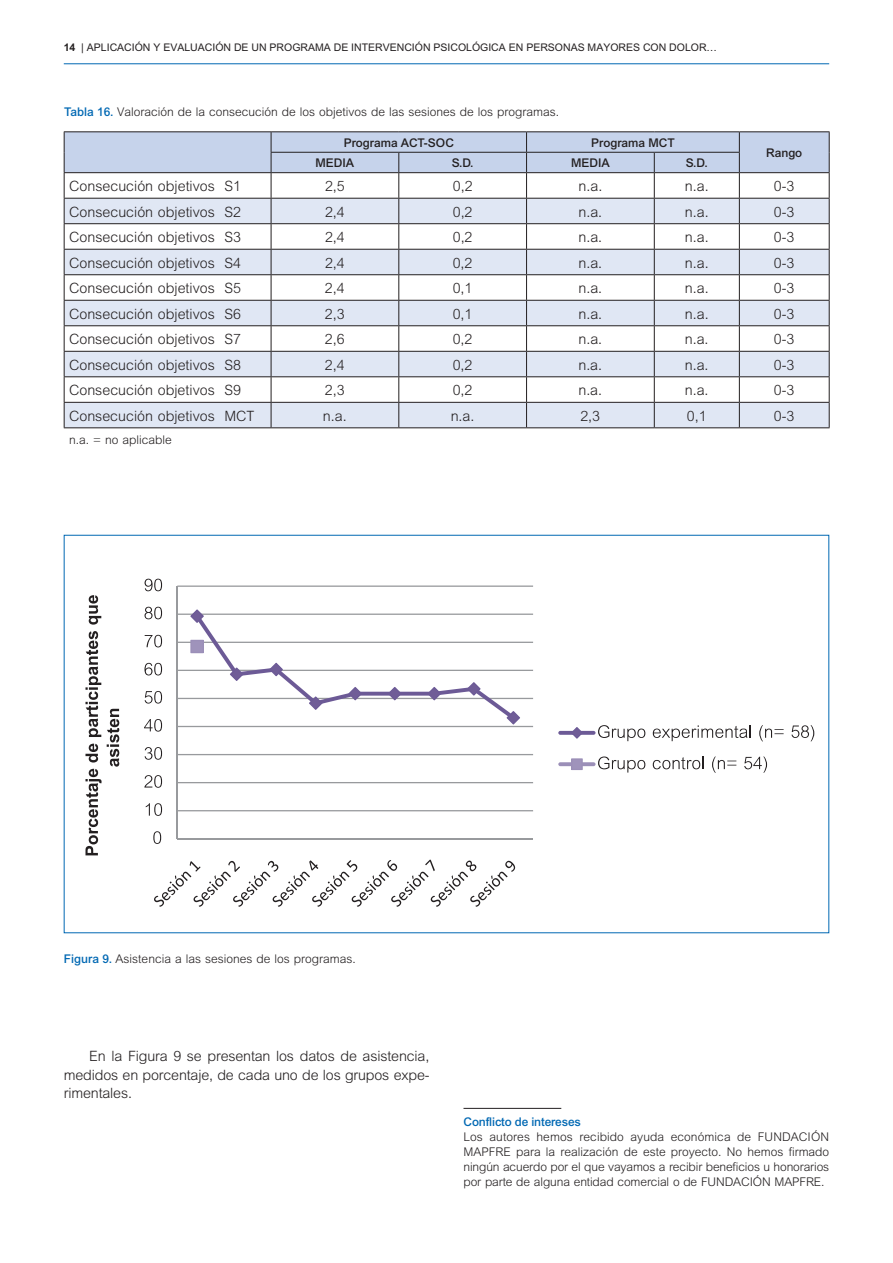
<style>
.page{position:relative;width:893px;height:1263px;background:#fff}
.page>*{position:absolute;margin:0;border:0;box-sizing:border-box;transform-origin:0 0}
.t1{font:300 14.25px/18.6px "M Arial";color:#231f20;text-align:justify}
.t2{font:300 12px/15px "M Arial";color:#231f20}
.t3{font:500 12px "Arial";color:#231f20}
.t4{font:500 12px "Arial";letter-spacing:-.01em;color:#0168b3}
.t5{font:10.5px "M Arial";color:#231f20}
.s1{font-weight:700}
.s2{font-family:"Arial";font-weight:500;color:#0168b3}
</style>
<div class="page">
<hr style="left:64px;top:63px;width:765px;height:1px;background:#0168b3">
<hr style="left:64px;top:131px;width:207px;height:1px;background:#231f20">
<hr style="left:271px;top:131px;width:128px;height:1px;background:#231f20">
<hr style="left:399px;top:131px;width:128px;height:1px;background:#231f20">
<hr style="left:527px;top:131px;width:127px;height:1px;background:#231f20">
<hr style="left:654px;top:131px;width:85px;height:1px;background:#231f20">
<hr style="left:739px;top:131px;width:91px;height:1px;background:#231f20">
<svg style="left:64px;top:132px;width:766px;height:295px"></svg>
<hr style="left:64px;top:427px;width:207px;height:1px;background:#231f20">
<hr style="left:271px;top:427px;width:128px;height:1px;background:#231f20">
<hr style="left:399px;top:427px;width:128px;height:1px;background:#231f20">
<hr style="left:527px;top:427px;width:127px;height:1px;background:#231f20">
<hr style="left:654px;top:427px;width:85px;height:1px;background:#231f20">
<hr style="left:739px;top:427px;width:91px;height:1px;background:#231f20">
<hr style="left:177px;top:585px;width:356px;height:2px;background:#989a9d">
<hr style="left:177px;top:613px;width:356px;height:2px;background:#989a9d">
<hr style="left:177px;top:642px;width:356px;height:1px;background:#989a9d">
<hr style="left:177px;top:670px;width:356px;height:1px;background:#989a9d">
<hr style="left:177px;top:698px;width:356px;height:1px;background:#989a9d">
<hr style="left:177px;top:726px;width:356px;height:1px;background:#989a9d">
<hr style="left:177px;top:754px;width:356px;height:1px;background:#989a9d">
<hr style="left:177px;top:782px;width:356px;height:1px;background:#989a9d">
<hr style="left:177px;top:810px;width:356px;height:1px;background:#989a9d">
<hr style="left:177px;top:586px;width:1px;height:253px;background:#989a9d">
<hr style="left:177px;top:838px;width:356px;height:1px;background:#989a9d">
<svg style="left:190px;top:609px;width:330px;height:115px"></svg>
<svg style="left:153px;top:831px;width:8px;height:13px"></svg>
<svg style="left:146px;top:803px;width:16px;height:13px"></svg>
<svg style="left:144px;top:775px;width:18px;height:13px"></svg>
<svg style="left:145px;top:747px;width:17px;height:13px"></svg>
<svg style="left:144px;top:719px;width:18px;height:13px"></svg>
<svg style="left:145px;top:691px;width:17px;height:12px"></svg>
<svg style="left:144px;top:663px;width:18px;height:12px"></svg>
<svg style="left:145px;top:635px;width:17px;height:12px"></svg>
<svg style="left:145px;top:607px;width:17px;height:12px"></svg>
<svg style="left:145px;top:579px;width:17px;height:12px"></svg>
<svg style="left:154px;top:859px;width:361px;height:48px"></svg>
<svg style="left:89px;top:595px;width:12px;height:30px"></svg>
<svg style="left:85px;top:631px;width:34px;height:224px"></svg>
<svg style="left:558px;top:731px;width:37px;height:4px"></svg>
<svg style="left:571px;top:727px;width:12px;height:12px"></svg>
<svg style="left:598px;top:725px;width:47px;height:16px"></svg>
<svg style="left:653px;top:725px;width:98px;height:16px"></svg>
<svg style="left:759px;top:725px;width:25px;height:16px"></svg>
<svg style="left:791px;top:725px;width:23px;height:16px"></svg>
<svg style="left:558px;top:762px;width:37px;height:4px"></svg>
<svg style="left:571px;top:758px;width:12px;height:12px"></svg>
<svg style="left:598px;top:756px;width:47px;height:16px"></svg>
<svg style="left:653px;top:757px;width:50px;height:12px"></svg>
<svg style="left:712px;top:756px;width:24px;height:17px"></svg>
<svg style="left:744px;top:756px;width:23px;height:17px"></svg>
<hr style="left:463px;top:1108px;width:98px;height:1px;background:#231f20">
<p class="t5" style="left:64px;top:41px;width:655px"><span class="s1">14</span> | APLICACIÓN Y EVALUACIÓN DE UN PROGRAMA DE INTERVENCIÓN PSICOLÓGICA EN PERSONAS MAYORES CON DOLOR…</p>
<p class="t2" style="left:64px;top:104px;width:496px"><span class="s2">Tabla 16.</span> Valoración de la consecución de los objetivos de las sesiones de los programas.</p>
<p class="t3" style="left:344px;top:135px;width:112px">Programa ACT-SOC</p>
<p class="t3" style="left:591px;top:135px;width:85px">Programa MCT</p>
<p class="t3" style="left:316px;top:156px;width:40px">Media</p>
<p class="t3" style="left:452px;top:156px;width:23px">S.D.</p>
<p class="t3" style="left:571px;top:156px;width:40px">Media</p>
<p class="t3" style="left:686px;top:156px;width:23px">S.D.</p>
<p class="t3" style="left:766px;top:146px;width:38px">Rango</p>
<p class="t1" style="left:69px;top:177px;width:173px">Consecución objetivos S1</p>
<p class="t1" style="left:325px;top:177px;width:21px">2,5</p>
<p class="t1" style="left:453px;top:177px;width:21px">0,2</p>
<p class="t1" style="left:578px;top:177px;width:25px">n.a.</p>
<p class="t1" style="left:685px;top:177px;width:25px">n.a.</p>
<p class="t1" style="left:774px;top:177px;width:22px">0-3</p>
<p class="t1" style="left:69px;top:202px;width:173px">Consecución objetivos S2</p>
<p class="t1" style="left:325px;top:202px;width:21px">2,4</p>
<p class="t1" style="left:453px;top:202px;width:21px">0,2</p>
<p class="t1" style="left:578px;top:202px;width:25px">n.a.</p>
<p class="t1" style="left:685px;top:202px;width:25px">n.a.</p>
<p class="t1" style="left:774px;top:202px;width:22px">0-3</p>
<p class="t1" style="left:69px;top:228px;width:173px">Consecución objetivos S3</p>
<p class="t1" style="left:325px;top:228px;width:21px">2,4</p>
<p class="t1" style="left:453px;top:228px;width:21px">0,2</p>
<p class="t1" style="left:578px;top:228px;width:25px">n.a.</p>
<p class="t1" style="left:685px;top:228px;width:25px">n.a.</p>
<p class="t1" style="left:774px;top:228px;width:22px">0-3</p>
<p class="t1" style="left:69px;top:253px;width:173px">Consecución objetivos S4</p>
<p class="t1" style="left:325px;top:253px;width:21px">2,4</p>
<p class="t1" style="left:453px;top:253px;width:21px">0,2</p>
<p class="t1" style="left:578px;top:253px;width:25px">n.a.</p>
<p class="t1" style="left:685px;top:253px;width:25px">n.a.</p>
<p class="t1" style="left:774px;top:253px;width:22px">0-3</p>
<p class="t1" style="left:69px;top:279px;width:173px">Consecución objetivos S5</p>
<p class="t1" style="left:325px;top:279px;width:21px">2,4</p>
<p class="t1" style="left:453px;top:279px;width:21px">0,1</p>
<p class="t1" style="left:578px;top:279px;width:25px">n.a.</p>
<p class="t1" style="left:685px;top:279px;width:25px">n.a.</p>
<p class="t1" style="left:774px;top:279px;width:22px">0-3</p>
<p class="t1" style="left:69px;top:304px;width:173px">Consecución objetivos S6</p>
<p class="t1" style="left:325px;top:304px;width:21px">2,3</p>
<p class="t1" style="left:453px;top:304px;width:21px">0,1</p>
<p class="t1" style="left:578px;top:304px;width:25px">n.a.</p>
<p class="t1" style="left:685px;top:304px;width:25px">n.a.</p>
<p class="t1" style="left:774px;top:304px;width:22px">0-3</p>
<p class="t1" style="left:69px;top:330px;width:173px">Consecución objetivos S7</p>
<p class="t1" style="left:325px;top:330px;width:21px">2,6</p>
<p class="t1" style="left:453px;top:330px;width:21px">0,2</p>
<p class="t1" style="left:578px;top:330px;width:25px">n.a.</p>
<p class="t1" style="left:685px;top:330px;width:25px">n.a.</p>
<p class="t1" style="left:774px;top:330px;width:22px">0-3</p>
<p class="t1" style="left:69px;top:355px;width:173px">Consecución objetivos S8</p>
<p class="t1" style="left:325px;top:355px;width:21px">2,4</p>
<p class="t1" style="left:453px;top:355px;width:21px">0,2</p>
<p class="t1" style="left:578px;top:355px;width:25px">n.a.</p>
<p class="t1" style="left:685px;top:355px;width:25px">n.a.</p>
<p class="t1" style="left:774px;top:355px;width:22px">0-3</p>
<p class="t1" style="left:69px;top:381px;width:173px">Consecución objetivos S9</p>
<p class="t1" style="left:325px;top:381px;width:21px">2,3</p>
<p class="t1" style="left:453px;top:381px;width:21px">0,2</p>
<p class="t1" style="left:578px;top:381px;width:25px">n.a.</p>
<p class="t1" style="left:685px;top:381px;width:25px">n.a.</p>
<p class="t1" style="left:774px;top:381px;width:22px">0-3</p>
<p class="t1" style="left:69px;top:406px;width:186px">Consecución objetivos MCT</p>
<p class="t1" style="left:323px;top:406px;width:25px">n.a.</p>
<p class="t1" style="left:451px;top:406px;width:25px">n.a.</p>
<p class="t1" style="left:580px;top:406px;width:21px">2,3</p>
<p class="t1" style="left:687px;top:406px;width:21px">0,1</p>
<p class="t1" style="left:774px;top:406px;width:22px">0-3</p>
<p class="t2" style="left:69px;top:432px;width:104px">n.a. = no aplicable</p>
<p class="t2" style="left:64px;top:951px;width:293px"><span class="s2">Figura 9.</span> Asistencia a las sesiones de los programas.</p>
<p class="t1" style="left:64px;top:1047px;width:367px;text-indent:26px">En la Figura 9 se presentan los datos de asistencia, medidos en porcentaje, de cada uno de los grupos expe&shy;rimentales.</p>
<p class="t4" style="left:463px;top:1114px;width:119px">Conflicto de intereses</p>
<p class="t2" style="left:463px;top:1129px;width:367px">Los autores hemos recibido ayuda económica de FUN DACIÓN MAPFRE para la realización de este proyecto. N o hemos firmado ningún acuerdo por el que vayamos a recibir beneficios u honorarios por parte de alguna entidad comercial o de FUN DACIÓN MAPFRE.</p>
</div>
